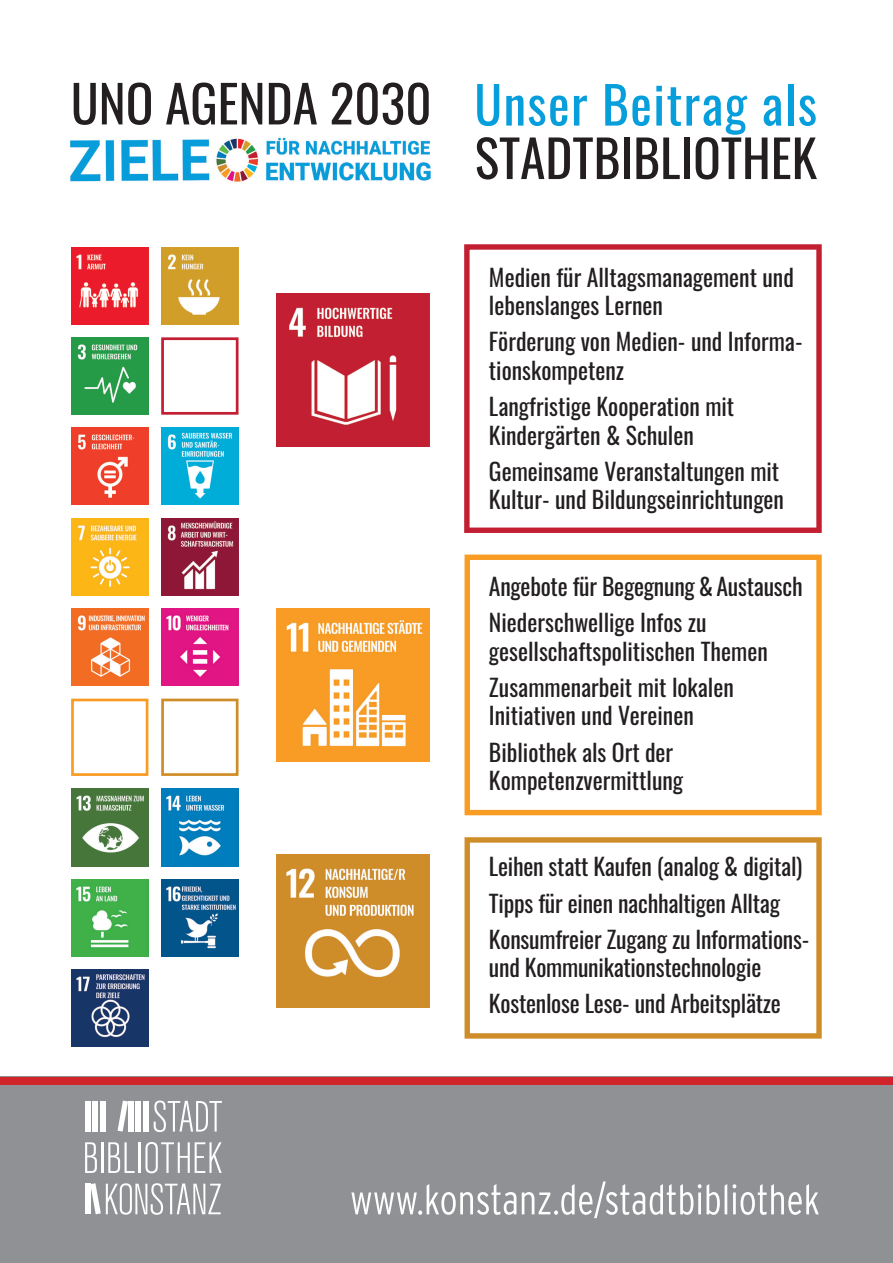
<style>
.page{position:relative;width:893px;height:1263px;background:#fff}
.page>*{position:absolute;margin:0;border:0;box-sizing:border-box;transform-origin:0 0}
.t1{font:51.3px "Oswald";color:#231f20}
.t2{font:51.3px "Oswald";letter-spacing:.025em;color:#069edb}
.t3{font:23.7px/36.2px "Oswald";color:#231f20}
</style>
<div class="page">
<div style="left:0;top:1076px;width:893px;height:187px;background:#8f9194"></div>
<div style="left:0;top:1077px;width:893px;height:7px;background:#d1232a"></div>
<svg style="left:351px;top:1181px;width:468px;height:37px"></svg>
<img style="left:71px;top:247px;width:77px;height:77px">
<img style="left:71px;top:337px;width:77px;height:78px">
<img style="left:71px;top:428px;width:77px;height:77px">
<img style="left:71px;top:518px;width:77px;height:77px">
<img style="left:71px;top:608px;width:77px;height:78px">
<img style="left:277px;top:608px;width:153px;height:153px">
<img style="left:71px;top:789px;width:77px;height:77px">
<img style="left:71px;top:879px;width:77px;height:77px">
<img style="left:71px;top:969px;width:77px;height:78px">
<img style="left:161px;top:247px;width:77px;height:77px">
<img style="left:277px;top:294px;width:153px;height:153px">
<img style="left:161px;top:428px;width:77px;height:77px">
<img style="left:161px;top:518px;width:77px;height:77px">
<img style="left:161px;top:608px;width:77px;height:78px">
<img style="left:277px;top:855px;width:153px;height:153px">
<img style="left:161px;top:789px;width:77px;height:77px">
<img style="left:161px;top:879px;width:77px;height:77px">
<svg style="left:154px;top:1100px;width:68px;height:32px"></svg>
<svg style="left:85px;top:1142px;width:12px;height:31px"></svg>
<hr style="left:101px;top:1142px;width:3px;height:31px;background:#fff">
<svg style="left:108px;top:1142px;width:27px;height:31px"></svg>
<hr style="left:139px;top:1142px;width:2px;height:31px;background:#fff">
<svg style="left:145px;top:1142px;width:77px;height:31px"></svg>
<div style="left:85px;top:1101px;width:5px;height:30px;background:#fff"></div>
<div style="left:93px;top:1101px;width:5px;height:30px;background:#fff"></div>
<div style="left:100px;top:1101px;width:5px;height:30px;background:#fff"></div>
<div style="left:143px;top:1101px;width:5px;height:30px;background:#fff"></div>
<div style="left:85px;top:1183px;width:5px;height:31px;background:#fff"></div>
<div style="left:128px;top:1101px;width:5px;height:30px;background:#fff"></div>
<div style="left:136px;top:1101px;width:5px;height:30px;background:#fff"></div>
<svg style="left:118px;top:1100px;width:10px;height:31px"></svg>
<svg style="left:90px;top:1183px;width:131px;height:32px"></svg>
<img style="left:70px;top:137px;width:361px;height:45px">
<svg style="left:464px;top:244px;width:358px;height:289px"></svg>
<svg style="left:465px;top:555px;width:357px;height:260px"></svg>
<svg style="left:465px;top:837px;width:357px;height:202px"></svg>
<svg style="left:161px;top:337px;width:77px;height:78px"></svg>
<svg style="left:71px;top:699px;width:77px;height:77px"></svg>
<svg style="left:161px;top:699px;width:77px;height:77px"></svg>
<h1 class="t1" style="left:71px;top:58px;width:362px">UNO AGENDA 2030</h1>
<h1 class="t2" style="left:474px;top:59px;width:344px">Unser Beitrag als</h1>
<h1 class="t1" style="left:475px;top:113px;width:344px">STADTBIBLIOTHEK</h1>
<p class="t3" style="left:489px;top:261px;width:306px;line-height:28.5px">Medien für Alltagsmanagement und lebenslanges Lernen</p>
<p class="t3" style="left:489px;top:325px;width:315px;line-height:28.5px">Förderung von Medien- und Informa&shy;tionskompetenz</p>
<p class="t3" style="left:489px;top:390px;width:247px;line-height:28.5px">Langfristige Kooperation mit<br>Kindergärten &amp; Schulen</p>
<p class="t3" style="left:489px;top:455px;width:297px;line-height:28.5px">Gemeinsame Veranstaltungen mit<br>Kultur- und Bildungseinrichtungen</p>
<p class="t3" style="left:489px;top:566px;width:315px">Angebote für Begegnung &amp; Austausch<br>Niederschwellige Infos zu</p>
<p class="t3" style="left:489px;top:631px;width:280px">gesellschaftspolitischen Themen<br>Zusammenarbeit mit lokalen</p>
<p class="t3" style="left:489px;top:695px;width:206px">Initiativen und Vereinen<br>Bibliothek als Ort der</p>
<p class="t3" style="left:489px;top:760px;width:196px">Kompetenzvermittlung</p>
<p class="t3" style="left:489px;top:846px;width:322px">Leihen statt Kaufen (analog &amp; digital)<br>Tipps für einen nachhaltigen Alltag<br>Konsumfreier Zugang zu Informations-</p>
<p class="t3" style="left:489px;top:947px;width:293px">und Kommunikationstechnologie<br>Kostenlose Lese- und Arbeitsplätze</p>
</div>
